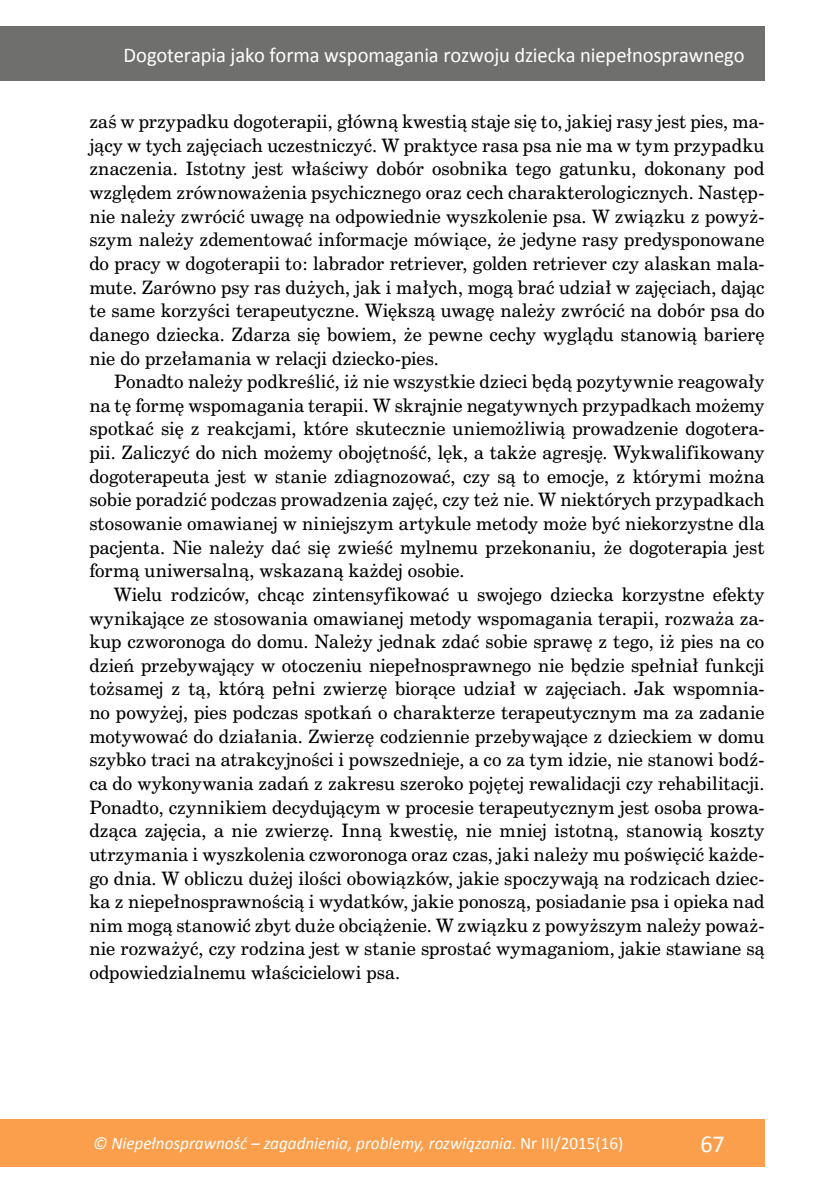
<style>
.page{position:relative;width:834px;height:1191px;background:#fff}
.page>*{position:absolute;margin:0;border:0;box-sizing:border-box;transform-origin:0 0}
.t1{font:24.5px "Calibri";color:#fff}
.t2{font:21px "Calibri";letter-spacing:-.005em;color:#fff}
.t3{font:17.5px/23.6px "Cent Schbook PL";letter-spacing:.01em;color:#000;text-align:justify}
.t4{font:italic 17.5px "Calibri";color:#fff}
.s1{font-style:normal}
</style>
<div class="page">
<div style="left:0;top:1119px;width:764px;height:47px;background:#fc9f4c"></div>
<div style="left:0;top:26px;width:764px;height:55px;background:#6f6f6e"></div>
<p class="t2" style="left:123px;top:40px;width:622px">Dogoterapia jako forma wspomagania rozwoju dziecka niepełnosprawnego</p>
<p class="t3" style="left:89px;top:110px;width:676px">zaś w przypadku dogoterapii, główną kwestią staje się to, jakiej rasy jest pies, ma&shy;jący w tych zajęciach uczestniczyć. W praktyce rasa psa nie ma w tym przypadku znaczenia. Istotny jest właściwy dobór osobnika tego gatunku, dokonany pod względem zrównoważenia psychicznego oraz cech charakterologicznych. Następ&shy;nie należy zwrócić uwagę na odpowiednie wyszkolenie psa. W związku z powyż&shy;szym należy zdementować informacje mówiące, że jedyne rasy predysponowane do pracy w dogoterapii to: labrador retriever, golden retriever czy alaskan mala&shy;mute. Zarówno psy ras dużych, jak i małych, mogą brać udział w zajęciach, dając te same korzyści terapeutyczne. Większą uwagę należy zwrócić na dobór psa do danego dziecka. Zdarza się bowiem, że pewne cechy wyglądu stanowią barierę nie do przełamania w relacji dziecko-pies.</p>
<p class="t3" style="left:89px;top:369px;width:676px;text-indent:25px">Ponadto należy podkreślić, iż nie wszystkie dzieci będą pozytywnie reagowały na tę formę wspomagania terapii. W skrajnie negatywnych przypadkach możemy spotkać się z reakcjami, które skutecznie uniemożliwią prowadzenie dogotera&shy;pii. Zaliczyć do nich możemy obojętność, lęk, a także agresję. Wykwalifikowany dogoterapeuta jest w stanie zdiagnozować, czy są to emocje, z którymi można sobie poradzić podczas prowadzenia zajęć, czy też nie. W niektórych przypadkach stosowanie omawianej w niniejszym artykule metody może być niekorzystne dla pacjenta. Nie należy dać się zwieść mylnemu przekonaniu, że dogoterapia jest formą uniwersalną, wskazaną każdej osobie.</p>
<p class="t3" style="left:89px;top:582px;width:676px;text-indent:25px">Wielu rodziców, chcąc zintensyfikować u swojego dziecka korzystne efekty wynikające ze stosowania omawianej metody wspomagania terapii, rozważa za&shy;kup czworonoga do domu. Należy jednak zdać sobie sprawę z tego, iż pies na co dzień przebywający w otoczeniu niepełnosprawnego nie będzie spełniał funkcji tożsamej z tą, którą pełni zwierzę biorące udział w zajęciach. Jak wspomnia&shy;no powyżej, pies podczas spotkań o charakterze terapeutycznym ma za zadanie motywować do działania. Zwierzę codziennie przebywające z dzieckiem w domu szybko traci na atrakcyjności i powszednieje, a co za tym idzie, nie stanowi bodź&shy;ca do wykonywania zadań z zakresu szeroko pojętej rewalidacji czy rehabilitacji.<br>Ponadto, czynnikiem decydującym w procesie terapeutycznym jest osoba prowa&shy;dząca zajęcia, a nie zwierzę. Inną kwestię, nie mniej istotną, stanowią koszty utrzymania i wyszkolenia czworonoga oraz czas, jaki należy mu poświęcić każde&shy;go dnia. W obliczu dużej ilości obowiązków, jakie spoczywają na rodzicach dziec&shy;ka z niepełnosprawnością i wydatków, jakie ponoszą, posiadanie psa i opieka nad nim mogą stanowić zbyt duże obciążenie. W związku z powyższym należy poważ&shy;nie rozważyć, czy rodzina jest w stanie sprostać wymaganiom, jakie stawiane są odpowiedzialnemu właścicielowi psa.</p>
<p class="t4" style="left:93px;top:1131px;width:531px">© Niepełnosprawność – zagadnienia, problemy, rozwiązania<span class="s1">. Nr III/2015(16)</span></p>
<h1 class="t1" style="left:700px;top:1126px;width:26px">67</h1>
</div>
